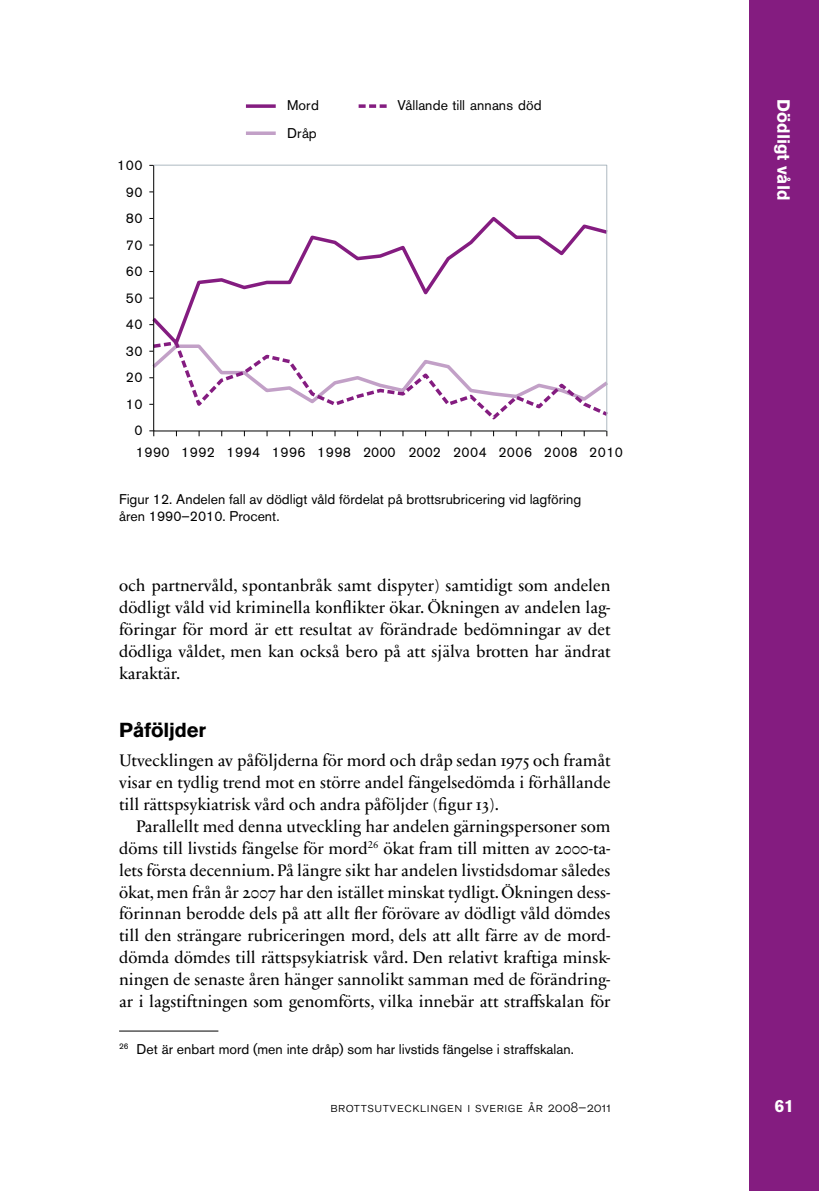
<style>
.page{position:relative;width:819px;height:1191px;background:#fff}
.page>*{position:absolute;margin:0;border:0;box-sizing:border-box;transform-origin:0 0}
.t1{font:700 20.12px "Akzidenz Grotesk BQ";letter-spacing:-.01em;color:#000}
.t2{font:700 17.5px "Akzidenz Grotesk BQ";color:#fff}
.t3{font:16.97px/21.9px "Sabon Next LT Regular Os F";color:#000;text-align:justify}
.t4{font:14px/27.7px "Akzidenz Grotesk BQ";color:#000}
.t5{font:14px "Akzidenz Grotesk BQ";letter-spacing:.035em;color:#000}
.t6{font:14px "Akzidenz Grotesk BQ Light SC";letter-spacing:.04em;color:#000}
</style>
<div class="page">
<div style="left:749px;top:0;width:70px;height:1191px;background:#841c80"></div>
<hr style="left:119px;top:1030px;width:99px;height:1px;background:#000">
<svg style="left:246px;top:104px;width:30px;height:4px"></svg>
<svg style="left:358px;top:104px;width:29px;height:4px"></svg>
<svg style="left:246px;top:131px;width:30px;height:4px"></svg>
<svg style="left:153px;top:164px;width:454px;height:268px"></svg>
<svg style="left:149px;top:339px;width:459px;height:83px"></svg>
<svg style="left:149px;top:430px;width:5px;height:6px"></svg>
<p class="t4" style="left:117px;top:152px;width:27px">100</p>
<p class="t4" style="left:126px;top:178px;width:18px">90</p>
<p class="t4" style="left:126px;top:204px;width:18px">80</p>
<p class="t4" style="left:126px;top:231px;width:18px">70</p>
<p class="t4" style="left:126px;top:257px;width:18px">60</p>
<p class="t4" style="left:126px;top:284px;width:18px">50</p>
<p class="t4" style="left:126px;top:310px;width:18px">40</p>
<p class="t4" style="left:126px;top:337px;width:18px">30</p>
<p class="t4" style="left:126px;top:363px;width:18px">20</p>
<p class="t4" style="left:126px;top:390px;width:18px">10</p>
<p class="t4" style="left:134px;top:416px;width:10px">0</p>
<p class="t4" style="left:287px;top:92px;width:33px">Mord<br>Dråp</p>
<p class="t4" style="left:397px;top:92px;width:146px">Vållande till annans död</p>
<p class="t5" style="left:136px;top:443px;width:488px">1990 1992 1994 1996 1998 2000 2002 2004 2006 2008 2010</p>
<p class="t4" style="left:119px;top:490px;width:463px;line-height:17.5px">Figur 12. Andelen fall av dödligt våld fördelat på brottsrubricering vid lagföring åren 1990–2010. Procent.</p>
<p class="t3" style="left:119px;top:575px;width:493px">och partnervåld, spontanbråk samt dispyter) samtidigt som andelen dödligt våld vid kriminella konflikter ökar. Ökningen av andelen lag&shy;föringar för mord är ett resultat av förändrade bedömningar av det dödliga våldet, men kan också bero på att själva brotten har ändrat karaktär.</p>
<p class="t1" style="left:119px;top:718px;width:88px">Påföljder</p>
<p class="t3" style="left:119px;top:750px;width:493px">Utvecklingen av påföljderna för mord och dråp sedan 1975 och framåt visar en tydlig trend mot en större andel fängelsedömda i förhållande till rättspsykiatrisk vård och andra påföljder (figur 13).</p>
<p class="t3" style="left:119px;top:815px;width:493px;text-indent:17px">Parallellt med denna utveckling har andelen gärningspersoner som döms till livstids fängelse för mord<sup>26</sup> ökat fram till mitten av 2000-ta&shy;lets första decennium. På längre sikt har andelen livstidsdomar således ökat, men från år 2007 har den istället minskat tydligt. Ökningen dess&shy;förinnan berodde dels på att allt fler förövare av dödligt våld dömdes till den strängare rubriceringen mord, dels att allt färre av de mord&shy;dömda dömdes till rättspsykiatrisk vård. Den relativt kraftiga minsk&shy;ningen de senaste åren hänger sannolikt samman med de förändring&shy;ar i lagstiftningen som genomförts, vilka innebär att straffskalan för</p>
<p class="t4" style="left:119px;top:1034px;width:456px"><sup>26</sup> Det är enbart mord (men inte dråp) som har livstids fängelse i straffskalan.</p>
<p class="t6" style="left:330px;top:1098px;width:282px">brottsutvecklingen i sverige år 2008–2011</p>
<p class="t2" style="left:793px;top:99px;width:102px;rotate:90deg">Dödligt våld</p>
<p class="t2" style="left:774px;top:1095px;width:21px">61</p>
</div>
